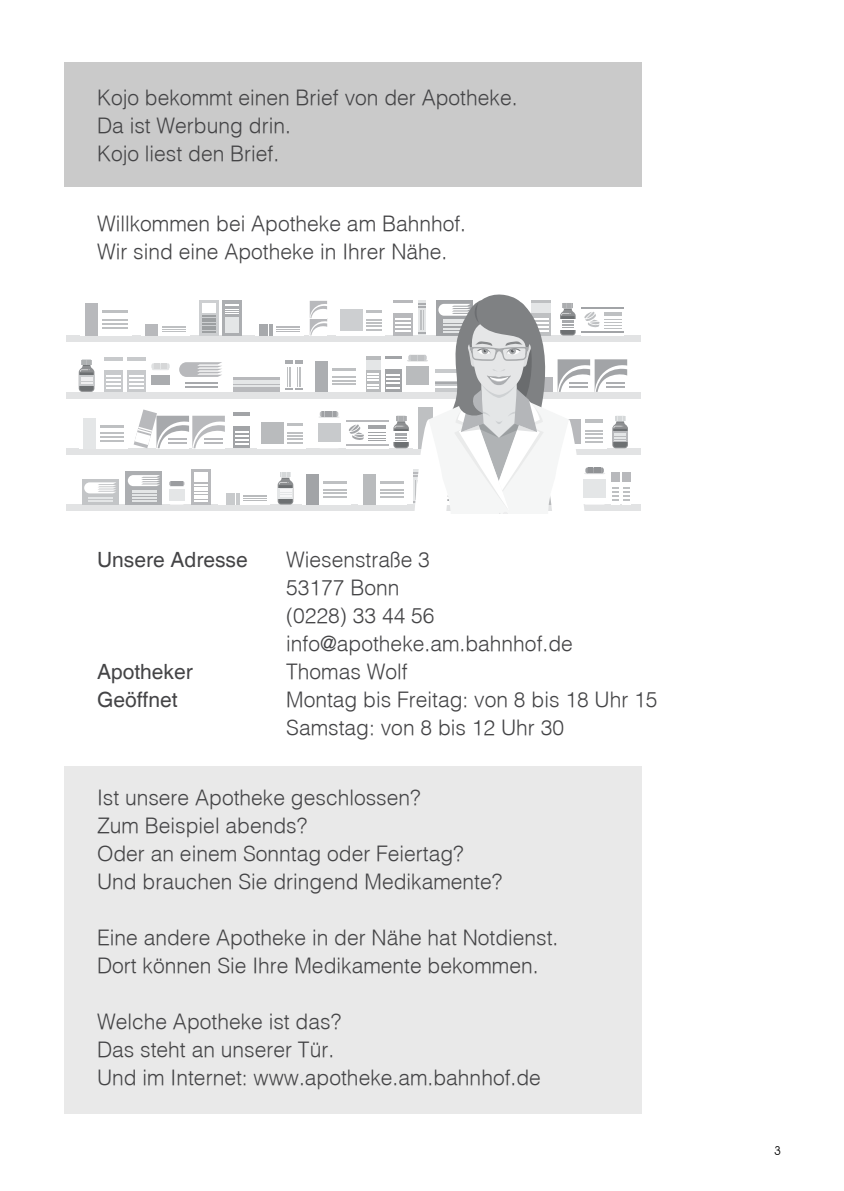
<style>
.page{position:relative;width:844px;height:1191px;background:#fff}
.page>*{position:absolute;margin:0;border:0;box-sizing:border-box;transform-origin:0 0}
.t1{font:300 21px/28px "Helvetica";color:#444446}
.t2{font:21px "Helvetica";color:#444446}
.t3{font:12.25px "Avant Garde IT Cby BT";color:#000}
</style>
<div class="page">
<div style="left:64px;top:62px;width:578px;height:124px;background:#cacaca"></div>
<div style="left:64px;top:766px;width:578px;height:348px;background:#e9e9e9"></div>
<div style="left:66px;top:335px;width:574px;height:7px;background:#e2e3e4"></div>
<div style="left:66px;top:392px;width:574px;height:6px;background:#e2e3e4"></div>
<div style="left:66px;top:448px;width:574px;height:7px;background:#e2e3e4"></div>
<div style="left:66px;top:504px;width:574px;height:7px;background:#e2e3e4"></div>
<div style="left:145px;top:324px;width:13px;height:11px;background:#b8b9bc"></div>
<svg style="left:162px;top:326px;width:24px;height:6px"></svg>
<div style="left:259px;top:324px;width:9px;height:11px;background:#a7a9ac"></div>
<svg style="left:269px;top:324px;width:31px;height:11px"></svg>
<div style="left:226px;top:493px;width:9px;height:11px;background:#c8cacc"></div>
<svg style="left:236px;top:493px;width:31px;height:11px"></svg>
<div style="left:85px;top:303px;width:13px;height:32px;background:#b8b9bc"></div>
<hr style="left:103px;top:310px;width:25px;height:3px;background:#bec0c2">
<svg style="left:103px;top:319px;width:25px;height:9px"></svg>
<div style="left:306px;top:474px;width:12px;height:30px;background:#a2a4a7"></div>
<div style="left:84px;top:418px;width:12px;height:30px;background:#e4e6e7"></div>
<hr style="left:100px;top:425px;width:24px;height:2px;background:#bec0c2">
<svg style="left:100px;top:433px;width:24px;height:1px"></svg>
<hr style="left:100px;top:436px;width:24px;height:2px;background:#bec0c2">
<svg style="left:100px;top:440px;width:24px;height:1px"></svg>
<div style="left:261px;top:422px;width:22px;height:22px;background:#b9bbbd"></div>
<svg style="left:287px;top:423px;width:15px;height:2px"></svg>
<svg style="left:287px;top:432px;width:15px;height:11px"></svg>
<svg style="left:199px;top:300px;width:20px;height:35px"></svg>
<div style="left:203px;top:303px;width:13px;height:9px;background:#fff"></div>
<svg style="left:203px;top:315px;width:13px;height:17px"></svg>
<svg style="left:191px;top:469px;width:19px;height:35px"></svg>
<div style="left:194px;top:472px;width:13px;height:10px;background:#fff"></div>
<svg style="left:194px;top:484px;width:13px;height:17px"></svg>
<div style="left:104px;top:358px;width:19px;height:34px;background:#c8cacc"></div>
<div style="left:104px;top:361px;width:19px;height:9px;background:#fff"></div>
<svg style="left:106px;top:375px;width:15px;height:13px"></svg>
<div style="left:127px;top:358px;width:18px;height:34px;background:#c8cacc"></div>
<div style="left:127px;top:361px;width:18px;height:9px;background:#fff"></div>
<svg style="left:129px;top:375px;width:14px;height:13px"></svg>
<svg style="left:233px;top:413px;width:17px;height:35px"></svg>
<div style="left:233px;top:416px;width:17px;height:9px;background:#fff"></div>
<svg style="left:235px;top:431px;width:13px;height:13px"></svg>
<div style="left:622px;top:472px;width:8px;height:9px;background:#b8b9bc"></div>
<svg style="left:285px;top:360px;width:18px;height:30px"></svg>
<div style="left:222px;top:300px;width:20px;height:35px;background:#acaeb1"></div>
<div style="left:226px;top:317px;width:13px;height:15px;background:#e4e6e7"></div>
<svg style="left:226px;top:304px;width:13px;height:10px"></svg>
<div style="left:82px;top:359px;width:9px;height:6px;background:#dadcdd"></div>
<svg style="left:79px;top:360px;width:15px;height:32px"></svg>
<svg style="left:277px;top:472px;width:16px;height:32px"></svg>
<div style="left:151px;top:363px;width:19px;height:6px;background:#eaeced;border-radius:2px"></div>
<div style="left:151px;top:375px;width:19px;height:10px;background:#aaacaf"></div>
<svg style="left:152px;top:363px;width:17px;height:7px"></svg>
<div style="left:169px;top:481px;width:15px;height:5px;background:#c8c9cb;border-radius:2px"></div>
<div style="left:169px;top:489px;width:15px;height:12px;background:#e4e6e7"></div>
<svg style="left:170px;top:481px;width:14px;height:6px"></svg>
<div style="left:82px;top:479px;width:36px;height:25px;background:#c3c5c7"></div>
<svg style="left:84px;top:482px;width:32px;height:11px"></svg>
<hr style="left:88px;top:497px;width:25px;height:2px;background:#e4e6e7">
<svg style="left:88px;top:500px;width:25px;height:1px"></svg>
<svg style="left:179px;top:362px;width:43px;height:15px"></svg>
<hr style="left:185px;top:382px;width:33px;height:2px;background:#a7a9ac">
<hr style="left:185px;top:386px;width:33px;height:2px;background:#a7a9ac">
<div style="left:125px;top:471px;width:37px;height:33px;background:#acaeb1"></div>
<svg style="left:128px;top:475px;width:32px;height:11px"></svg>
<hr style="left:132px;top:497px;width:25px;height:2px;background:#e4e6e7">
<hr style="left:132px;top:494px;width:25px;height:2px;background:#e4e6e7">
<hr style="left:132px;top:490px;width:25px;height:3px;background:#e4e6e7">
<svg style="left:132px;top:500px;width:25px;height:1px"></svg>
<svg style="left:233px;top:377px;width:46px;height:15px"></svg>
<svg style="left:233px;top:379px;width:46px;height:4px"></svg>
<hr style="left:233px;top:385px;width:46px;height:1px;background:#e4e6e7">
<svg style="left:134px;top:409px;width:91px;height:39px"></svg>
<svg style="left:310px;top:294px;width:319px;height:220px"></svg>
<p class="t1" style="left:97px;top:83px;width:422px">Kojo bekommt einen Brief von der Apotheke.<br>Da ist Werbung drin.<br>Kojo liest den Brief.</p>
<p class="t1" style="left:97px;top:209px;width:370px">Willkommen bei Apotheke am Bahnhof.<br>Wir sind eine Apotheke in Ihrer Nähe.</p>
<p class="t2" style="left:97px;top:547px;width:152px">Unsere Adresse</p>
<p class="t1" style="left:286px;top:545px;width:288px">Wiesenstraße 3<br>53177 Bonn<br>(0228) 33 44 56 info@apotheke.am.bahnhof.de</p>
<p class="t2" style="left:97px;top:659px;width:97px">Apotheker</p>
<p class="t1" style="left:286px;top:657px;width:123px">Thomas Wolf</p>
<p class="t2" style="left:97px;top:687px;width:82px">Geöffnet</p>
<p class="t1" style="left:286px;top:685px;width:373px">Montag bis Freitag: von 8 bis 18 Uhr 15<br>Samstag: von 8 bis 12 Uhr 30</p>
<p class="t1" style="left:97px;top:783px;width:406px">Ist unsere Apotheke geschlossen?<br>Zum Beispiel abends?<br>Oder an einem Sonntag oder Feiertag?<br>Und brauchen Sie dringend Medikamente?</p>
<p class="t1" style="left:97px;top:923px;width:463px">Eine andere Apotheke in der Nähe hat Notdienst.<br>Dort können Sie Ihre Medikamente bekommen.</p>
<p class="t1" style="left:97px;top:1007px;width:445px">Welche Apotheke ist das?<br>Das steht an unserer Tür.<br>Und im Internet: www.apotheke.am.bahnhof.de</p>
<p class="t3" style="left:773px;top:1143px;width:8px">3</p>
</div>
